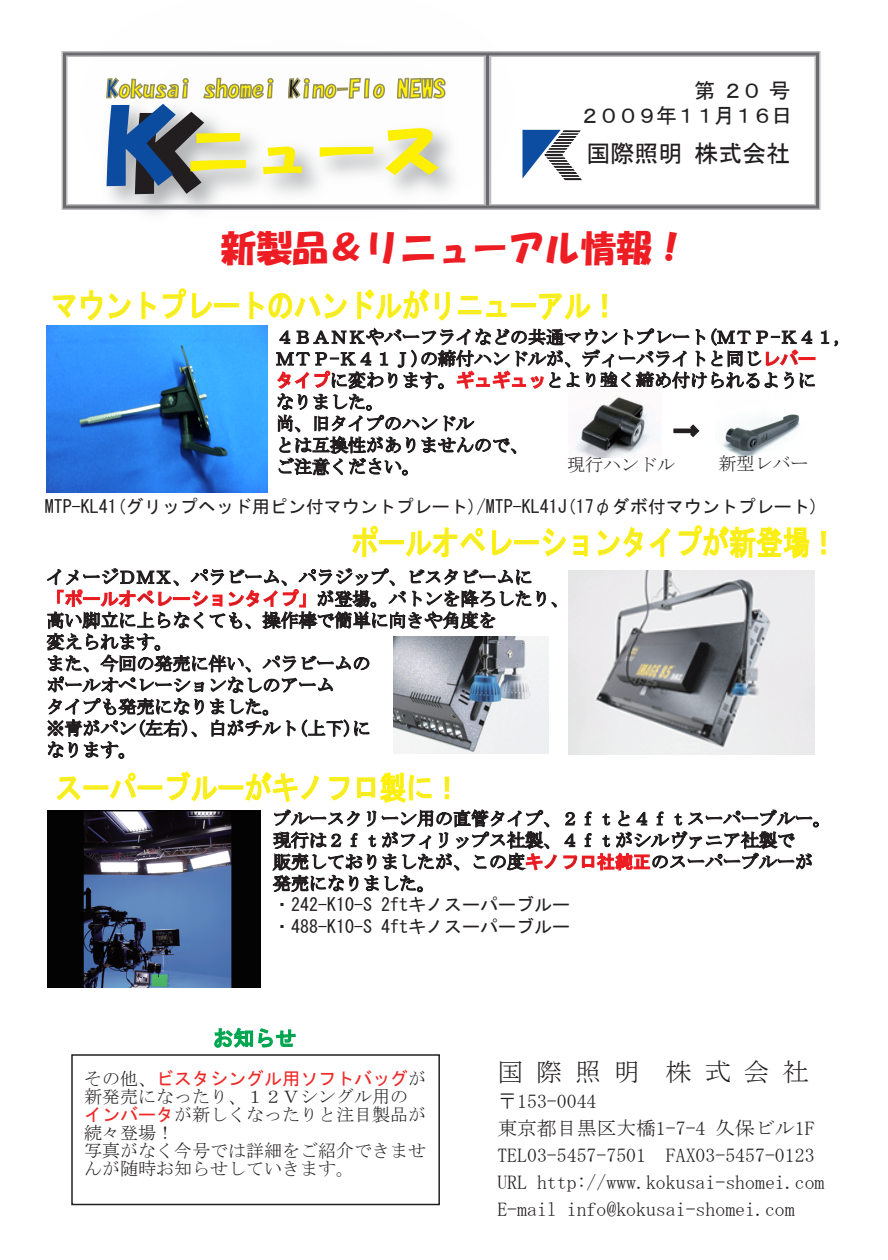
<style>
.page{position:relative;width:888px;height:1260px;background:#fff}
.page>*{position:absolute;margin:0;border:0;box-sizing:border-box;transform-origin:0 0}
.t1{font:54px "HG Soei Kakupoptai";color:#fff101;scale:1.19 1}
.t2{font:36px "HG Soei Kakupoptai";color:#ed1d23}
.t3{font:33px "MS Gothic";color:#eae84c;scale:.82 1}
.t4{font:31.5px "MS Gothic";color:#eae84c;scale:.86 1}
.t5{font:25.8px "HG Soei Kakugothic UB";color:#231f20}
.t6{font:25.5px "MS Mincho";letter-spacing:.5em;color:#231f20}
.t7{font:24px "MS Gothic";color:#231f20}
.t8{font:23.85px "HG Soei Kakupoptai";color:#fff101}
.t9{font:21px/25.2px "MS Gothic";letter-spacing:-.1em;color:#231f20}
.t10{font:21px "MS Gothic";color:#00a54f}
.t11{font:19.5px/27px "MS Mincho";color:#231f20}
.t12{font:18px/21.6px "MS Gothic";color:#231f20}
.t13{font:18px/18px "MS Mincho";color:#231f20}
.t14{font:18px "MS Gothic";color:#ee2928}
.s1{color:#0d4da1}
.s2{color:#231f20}
.s3{font-size:99.9px;color:#0d4da1}
.s4{font-size:99.9px;color:#231f20}
.s5{font-family:"MS Mincho";color:#231f20}
.s6{font-family:"MS Gothic";color:#ee2928}
</style>
<div class="page">
<div style="left:71px;top:1054px;width:369px;height:151px;border:2px solid #231f20"></div>
<svg style="left:214px;top:1027px;width:82px;height:21px"></svg>
<img style="left:46px;top:51px;width:642px;height:275px">
<svg style="left:105px;top:51px;width:85px;height:49px"></svg>
<svg style="left:202px;top:51px;width:72px;height:49px"></svg>
<svg style="left:287px;top:51px;width:99px;height:49px"></svg>
<svg style="left:396px;top:76px;width:51px;height:27px"></svg>
<img style="left:46px;top:326px;width:203px;height:166px">
<svg style="left:52px;top:289px;width:80px;height:33px"></svg>
<svg style="left:141px;top:287px;width:72px;height:33px"></svg>
<div style="left:214px;top:303px;width:25px;height:4px;border:2px solid #fff101"></div>
<svg style="left:249px;top:288px;width:590px;height:205px"></svg>
<img style="left:569px;top:570px;width:245px;height:185px">
<svg style="left:352px;top:525px;width:27px;height:32px"></svg>
<div style="left:379px;top:540px;width:25px;height:4px;border:2px solid #fff101"></div>
<svg style="left:405px;top:527px;width:107px;height:31px"></svg>
<div style="left:514px;top:540px;width:25px;height:4px;border:2px solid #fff101"></div>
<svg style="left:542px;top:528px;width:24px;height:29px"></svg>
<svg style="left:573px;top:535px;width:15px;height:22px"></svg>
<svg style="left:597px;top:527px;width:73px;height:31px"></svg>
<svg style="left:678px;top:525px;width:132px;height:67px"></svg>
<svg style="left:821px;top:531px;width:5px;height:24px"></svg>
<svg style="left:46px;top:568px;width:511px;height:191px"></svg>
<img style="left:393px;top:636px;width:156px;height:117px">
<img style="left:48px;top:810px;width:213px;height:178px">
<svg style="left:56px;top:776px;width:25px;height:25px"></svg>
<div style="left:83px;top:785px;width:25px;height:5px;border:2px solid #fff101"></div>
<svg style="left:110px;top:772px;width:26px;height:27px"></svg>
<div style="left:137px;top:785px;width:25px;height:5px;border:2px solid #fff101"></div>
<svg style="left:167px;top:771px;width:51px;height:31px"></svg>
<div style="left:218px;top:785px;width:25px;height:5px;border:2px solid #fff101"></div>
<svg style="left:244px;top:771px;width:575px;height:123px"></svg>
<p class="t8" style="left:106px;top:77px;width:341px"><span class="s1">K</span>okusai shomei <span class="s2">K</span>ino-Flo NEWS</p>
<h1 class="t1" style="left:91px;top:124px;width:297px"><span class="s3">Ｋ</span><span class="s4">Ｋ</span>ニュース</h1>
<p class="t9" style="left:579px;top:77px;width:215px">　　　　　　第 ２０ 号<br>２００９年１１月１６日</p>
<p class="t7" style="left:586px;top:141px;width:205px">国際照明株式会社</p>
<h2 class="t2" style="left:220px;top:230px;width:469px">新製品＆リニューアル情報！</h2>
<h3 class="t3" style="left:51px;top:289px;width:693px">マウントプレートのハンドルがリニューアル！</h3>
<h3 class="t5" style="left:673px;top:418px;width:27px">→</h3>
<p class="t13" style="left:567px;top:456px;width:109px">現行ハンドル</p>
<p class="t13" style="left:719px;top:454px;width:92px">新型レバー</p>
<p class="t12" style="left:45px;top:496px;width:775px">MTP-KL41(グリップヘッド用ピン付マウントプレート)/MTP-KL41J(17φダボ付マウントプレート)</p>
<h3 class="t3" style="left:351px;top:526px;width:594px">ポールオペレーションタイプが新登場！</h3>
<h3 class="t4" style="left:56px;top:772px;width:472px">スーパーブルーがキノフロ製に！</h3>
<p class="t12" style="left:273px;top:894px;width:298px">・242-K10-S 2ftキノスーパーブルー・488-K10-S 4ftキノスーパーブルー</p>
<p class="t10" style="left:212px;top:1027px;width:85px">お知らせ</p>
<p class="t14" style="left:84px;top:1069px;width:343px"><span class="s5">その他、</span>ビスタシングル用ソフトバッグ<span class="s5">が</span></p>
<p class="t13" style="left:84px;top:1087px;width:343px">新発売になったり、１２Ｖシングル用の<span class="s6">インバータ</span>が新しくなったりと注目製品が続々登場！<br>写真がなく今号では詳細をご紹介できませんが随時お知らせしていきます。</p>
<h3 class="t6" style="left:497px;top:1059px;width:313px">国際照明 株式会社</h3>
<p class="t11" style="left:497px;top:1087px;width:329px">〒153-0044<br>東京都目黒区大橋1-7-4 久保ビル1F<br>TEL03-5457-7501 FAX03-5457-0123<br>URL http://www.kokusai-shomei.com<br>E-mail info@kokusai-shomei.com</p>
</div>
